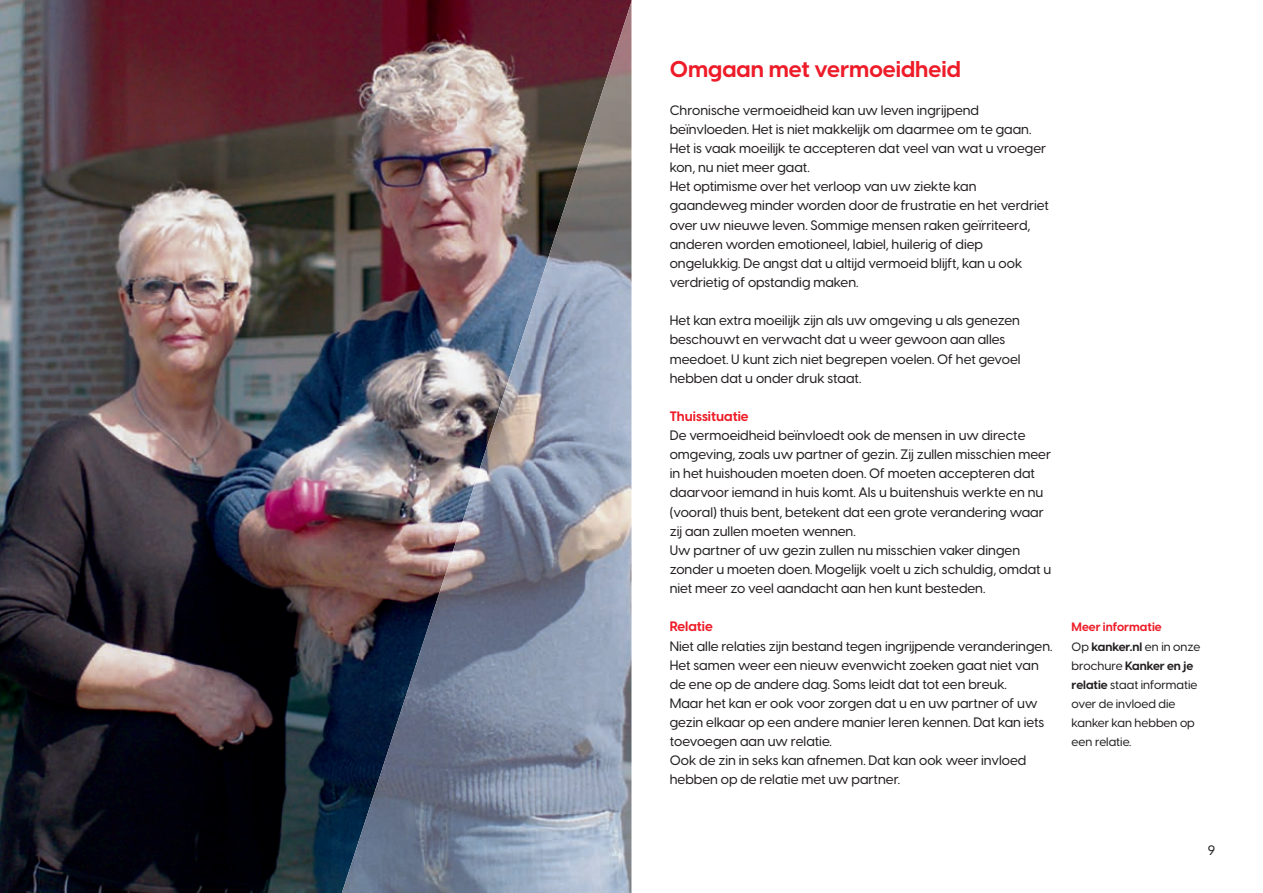
<style>
.page{position:relative;width:1263px;height:893px;background:#fff}
.page>*{position:absolute;margin:0;border:0;box-sizing:border-box;transform-origin:0 0}
.t1{font:700 22.5px "Visby CF";color:#ee1c28}
.t2{font:500 13.5px/19.2px "Visby CF";color:#231f20}
.t3{font:700 13.5px "Visby CF";color:#ee1c28}
.t4{font:500 12px/19.2px "Visby CF";color:#231f20}
.s1{font-weight:700;color:#ee1c28}
.s2{font-weight:700}
</style>
<div class="page">
<img style="left:0;top:0;width:631px;height:893px">
<img style="left:583px;top:2px;width:48px;height:891px">
<img style="left:535px;top:147px;width:49px;height:746px">
<img style="left:486px;top:297px;width:49px;height:596px">
<img style="left:438px;top:446px;width:49px;height:447px">
<img style="left:389px;top:595px;width:50px;height:298px">
<img style="left:342px;top:745px;width:48px;height:148px">
<h1 class="t1" style="left:670px;top:54px;width:293px">Omgaan met vermoeidheid</h1>
<p class="t2" style="left:670px;top:100px;width:381px">Chronische vermoeidheid kan uw leven ingrijpend beïnvloeden. Het is niet makkelijk om daarmee om te gaan.<br>Het is vaak moeilijk te accepteren dat veel van wat u vroeger kon, nu niet meer gaat.<br>Het optimisme over het verloop van uw ziekte kan gaandeweg minder worden door de frustratie en het verdriet over uw nieuwe leven. Sommige mensen raken geïrriteerd, anderen worden emotioneel, labiel, huilerig of diep ongelukkig. De angst dat u altijd vermoeid blijft, kan u ook verdrietig of opstandig maken.</p>
<p class="t2" style="left:670px;top:311px;width:352px">Het kan extra moeilijk zijn als uw omgeving u als genezen beschouwt en verwacht dat u weer gewoon aan alles meedoet. U kunt zich niet begrepen voelen. Of het gevoel hebben dat u onder druk staat.</p>
<p class="t3" style="left:670px;top:407px;width:80px">Thuissituatie</p>
<p class="t2" style="left:670px;top:426px;width:383px">De vermoeidheid beïnvloedt ook de mensen in uw directe omgeving, zoals uw partner of gezin. Zij zullen misschien meer in het huishouden moeten doen. Of moeten accep teren dat daarvoor iemand in huis komt. Als u buitenshuis werkte en nu (vooral) thuis bent, betekent dat een grote verandering waar zij aan zullen moeten wennen.<br>Uw partner of uw gezin zullen nu misschien vaker dingen zonder u moeten doen. Mogelijk voelt u zich schuldig, omdat u niet meer zo veel aandacht aan hen kunt besteden.</p>
<p class="t3" style="left:670px;top:618px;width:45px">Relatie</p>
<p class="t2" style="left:670px;top:636px;width:384px">Niet alle relaties zijn bestand tegen ingrijpende veranderingen.<br>Het samen weer een nieuw evenwicht zoeken gaat niet van de ene op de andere dag. Soms leidt dat tot een breuk.<br>Maar het kan er ook voor zorgen dat u en uw partner of uw gezin elkaar op een andere manier leren kennen. Dat kan iets toevoegen aan uw relatie.<br>Ook de zin in seks kan afnemen. Dat kan ook weer invloed hebben op de relatie met uw partner.</p>
<p class="t4" style="left:1071px;top:618px;width:130px"><span class="s1">Meer informatie<br></span>Op <span class="s2">kanker.nl</span> en in onze brochure <span class="s2">Kanker en je relatie</span> staat informatie over de invloed die kanker kan hebben op een relatie.</p>
<p class="t2" style="left:1208px;top:840px;width:9px">9</p>
</div>
